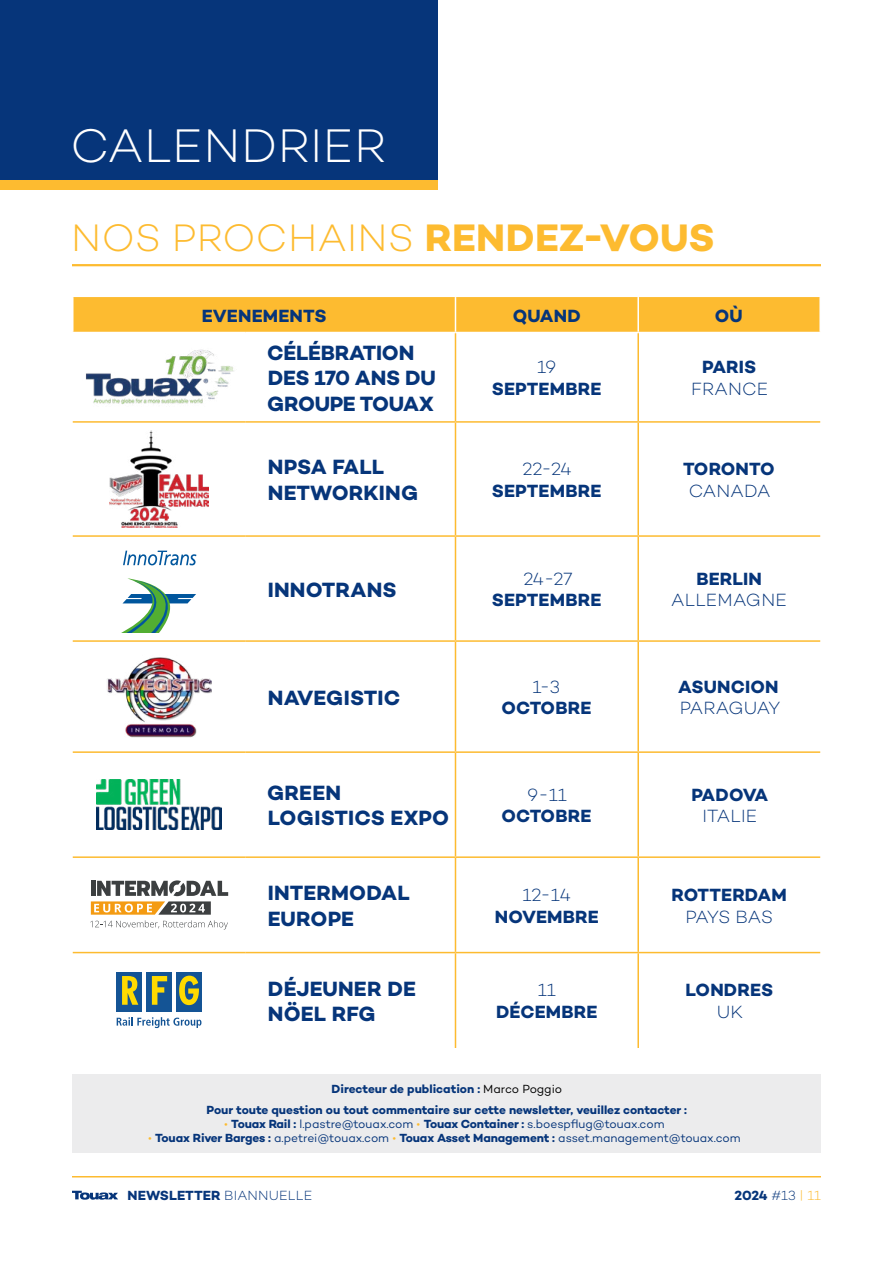
<style>
.page{position:relative;width:893px;height:1263px;background:#fff}
.page>*{position:absolute;margin:0;border:0;box-sizing:border-box;transform-origin:0 0}
.t1{font:300 48px "Campton";letter-spacing:.01em;color:#fff}
.t2{font:300 39px "Campton";letter-spacing:.01em;color:#fdbb30}
.t3{font:700 21px/25.2px "Campton";letter-spacing:.005em;color:#06357a}
.t4{font:700 18px "Campton";letter-spacing:.01em;color:#06357a}
.t5{font:300 18px "Campton";color:#06357a}
.t6{font:300 18px "Campton";letter-spacing:-.03em;color:#06357a}
.t7{font:700 18px "Campton";letter-spacing:-.01em;color:#06357a}
.t8{font:700 13.5px "Campton";letter-spacing:.005em;color:#06357a}
.t9{font:12px "Campton";letter-spacing:-.005em;color:#06357a}
.t10{font:700 12px/20.9px "Campton";letter-spacing:-.005em;color:#06357a;text-align:center}
.s1{font-weight:700}
.s2{font-weight:400;color:#000}
.s3{font-weight:300;color:#fdbb30}
.s4{font-weight:300}
</style>
<div class="page">
<svg style="left:72px;top:1191px;width:46px;height:9px"></svg>
<hr style="left:72px;top:264px;width:749px;height:2px;background:#fdbb30">
<div style="left:74px;top:297px;width:745px;height:35px;background:#fdbb30"></div>
<hr style="left:455px;top:297px;width:1px;height:35px;background:#fff">
<hr style="left:637px;top:297px;width:2px;height:35px;background:#fff">
<hr style="left:455px;top:333px;width:1px;height:88px;background:#fdbb30">
<hr style="left:637px;top:333px;width:2px;height:88px;background:#fdbb30">
<hr style="left:73px;top:421px;width:173px;height:2px;background:#fdbb30">
<hr style="left:246px;top:421px;width:209px;height:2px;background:#fdbb30">
<hr style="left:455px;top:421px;width:183px;height:2px;background:#fdbb30">
<hr style="left:455px;top:423px;width:1px;height:112px;background:#fdbb30">
<hr style="left:638px;top:421px;width:182px;height:2px;background:#fdbb30">
<hr style="left:637px;top:423px;width:2px;height:112px;background:#fdbb30">
<hr style="left:73px;top:535px;width:173px;height:2px;background:#fdbb30">
<hr style="left:246px;top:535px;width:209px;height:2px;background:#fdbb30">
<hr style="left:455px;top:535px;width:183px;height:2px;background:#fdbb30">
<hr style="left:455px;top:537px;width:1px;height:103px;background:#fdbb30">
<hr style="left:638px;top:535px;width:182px;height:2px;background:#fdbb30">
<hr style="left:637px;top:537px;width:2px;height:103px;background:#fdbb30">
<hr style="left:73px;top:640px;width:173px;height:2px;background:#fdbb30">
<hr style="left:246px;top:640px;width:209px;height:2px;background:#fdbb30">
<hr style="left:455px;top:640px;width:183px;height:2px;background:#fdbb30">
<hr style="left:455px;top:642px;width:1px;height:109px;background:#fdbb30">
<hr style="left:638px;top:640px;width:182px;height:2px;background:#fdbb30">
<hr style="left:637px;top:642px;width:2px;height:109px;background:#fdbb30">
<hr style="left:73px;top:751px;width:173px;height:2px;background:#fdbb30">
<hr style="left:246px;top:751px;width:209px;height:2px;background:#fdbb30">
<hr style="left:455px;top:751px;width:183px;height:2px;background:#fdbb30">
<hr style="left:455px;top:753px;width:1px;height:103px;background:#fdbb30">
<hr style="left:638px;top:751px;width:182px;height:2px;background:#fdbb30">
<hr style="left:637px;top:753px;width:2px;height:103px;background:#fdbb30">
<hr style="left:73px;top:856px;width:173px;height:2px;background:#fdbb30">
<hr style="left:246px;top:856px;width:209px;height:2px;background:#fdbb30">
<hr style="left:455px;top:856px;width:183px;height:2px;background:#fdbb30">
<hr style="left:455px;top:858px;width:1px;height:94px;background:#fdbb30">
<hr style="left:638px;top:856px;width:182px;height:2px;background:#fdbb30">
<hr style="left:637px;top:858px;width:2px;height:94px;background:#fdbb30">
<hr style="left:73px;top:952px;width:173px;height:1px;background:#fdbb30">
<hr style="left:246px;top:952px;width:209px;height:1px;background:#fdbb30">
<hr style="left:455px;top:952px;width:183px;height:1px;background:#fdbb30">
<hr style="left:455px;top:953px;width:1px;height:95px;background:#fdbb30">
<hr style="left:638px;top:952px;width:182px;height:1px;background:#fdbb30">
<hr style="left:637px;top:953px;width:2px;height:95px;background:#fdbb30">
<img style="left:86px;top:349px;width:148px;height:55px">
<img style="left:110px;top:431px;width:99px;height:96px">
<svg style="left:122px;top:550px;width:75px;height:82px"></svg>
<img style="left:107px;top:657px;width:105px;height:81px">
<img style="left:97px;top:780px;width:125px;height:50px">
<svg style="left:90px;top:880px;width:138px;height:49px"></svg>
<svg style="left:117px;top:1017px;width:84px;height:11px"></svg>
<div style="left:176px;top:972px;width:26px;height:40px;background:#145495"></div>
<div style="left:146px;top:972px;width:26px;height:40px;background:#145495"></div>
<div style="left:116px;top:972px;width:26px;height:40px;background:#145495"></div>
<svg style="left:122px;top:976px;width:16px;height:29px"></svg>
<svg style="left:152px;top:976px;width:15px;height:29px"></svg>
<svg style="left:179px;top:976px;width:20px;height:29px"></svg>
<div style="left:72px;top:1074px;width:749px;height:78px;background:#ececed"></div>
<div style="left:0;top:0;width:437px;height:189px;background:#06357a"></div>
<div style="left:0;top:180px;width:437px;height:9px;background:#fdbb30"></div>
<hr style="left:72px;top:1176px;width:749px;height:1px;background:#fdbb30">
<h1 class="t1" style="left:70px;top:116px;width:317px">CALENDRIER</h1>
<h2 class="t2" style="left:71px;top:213px;width:645px">NOS PROCHAINS <span class="s1">RENDEZ-VOUS</span></h2>
<h3 class="t4" style="left:202px;top:304px;width:126px">EVENEMENTS</h3>
<h3 class="t4" style="left:513px;top:304px;width:70px">QUAND</h3>
<h3 class="t4" style="left:715px;top:304px;width:29px">OÙ</h3>
<h3 class="t3" style="left:267px;top:340px;width:170px">CÉLÉBRATION<br>DES 170 ANS DU<br>GROUPE TOUAX</h3>
<h3 class="t4" style="left:702px;top:356px;width:56px">PARIS</h3>
<h3 class="t5" style="left:691px;top:378px;width:79px">FRANCE</h3>
<h3 class="t5" style="left:537px;top:356px;width:21px">19</h3>
<h3 class="t4" style="left:492px;top:377px;width:111px">SEPTEMBRE</h3>
<h3 class="t3" style="left:268px;top:454px;width:152px">NPSA FALL<br>NETWORKING</h3>
<h3 class="t5" style="left:522px;top:458px;width:51px">22-24</h3>
<h3 class="t4" style="left:492px;top:479px;width:111px">SEPTEMBRE</h3>
<h3 class="t3" style="left:268px;top:576px;width:131px">INNOTRANS</h3>
<h3 class="t3" style="left:268px;top:685px;width:134px">NAVEGISTIC</h3>
<h3 class="t5" style="left:523px;top:567px;width:51px">24-27</h3>
<h3 class="t4" style="left:492px;top:589px;width:111px">SEPTEMBRE</h3>
<h3 class="t5" style="left:532px;top:675px;width:29px">1-3</h3>
<h3 class="t4" style="left:501px;top:697px;width:91px">OCTOBRE</h3>
<h3 class="t3" style="left:267px;top:780px;width:184px">GREEN<br>LOGISTICS EXPO</h3>
<h3 class="t5" style="left:527px;top:783px;width:41px">9-11</h3>
<h3 class="t4" style="left:501px;top:805px;width:91px">OCTOBRE</h3>
<h3 class="t3" style="left:268px;top:880px;width:143px">INTERMODAL<br>EUROPE</h3>
<h3 class="t5" style="left:522px;top:884px;width:50px">12-14</h3>
<h3 class="t4" style="left:495px;top:905px;width:106px">NOVEMBRE</h3>
<h3 class="t3" style="left:268px;top:976px;width:150px">DÉJEUNER DE<br>NÖEL RFG</h3>
<h3 class="t5" style="left:538px;top:979px;width:20px">11</h3>
<h3 class="t4" style="left:496px;top:1000px;width:103px">DÉCEMBRE</h3>
<h3 class="t7" style="left:683px;top:457px;width:93px">TORONTO</h3>
<h3 class="t5" style="left:689px;top:479px;width:83px">CANADA</h3>
<h3 class="t4" style="left:696px;top:567px;width:67px">BERLIN</h3>
<h3 class="t5" style="left:671px;top:589px;width:117px">ALLEMAGNE</h3>
<h3 class="t4" style="left:678px;top:675px;width:102px">ASUNCION</h3>
<h3 class="t6" style="left:680px;top:697px;width:102px">PARAGUAY</h3>
<h3 class="t4" style="left:691px;top:783px;width:78px">PADOVA</h3>
<h3 class="t5" style="left:702px;top:805px;width:56px">ITALIE</h3>
<h3 class="t4" style="left:672px;top:883px;width:117px">ROTTERDAM</h3>
<h3 class="t5" style="left:685px;top:905px;width:89px">PAYS BAS</h3>
<h3 class="t4" style="left:685px;top:979px;width:89px">LONDRES</h3>
<h3 class="t5" style="left:717px;top:1001px;width:28px">UK</h3>
<p class="t10" style="left:206px;top:1078px;width:482px">Directeur de publication : <span class="s2">Marco Poggio<br></span>Pour toute question ou tout commentaire sur cette newsletter, veuillez contacter :</p>
<p class="t9" style="left:224px;top:1116px;width:442px"><span class="s3">•</span> <span class="s1">Touax Rail :</span> l.pastre@touax.com <span class="s3">•</span> <span class="s1">Touax Container :</span> s.boespflug@touax.com</p>
<p class="t9" style="left:148px;top:1131px;width:594px"><span class="s3">•</span> <span class="s1">Touax River Barges :</span> a.petrei@touax.com <span class="s3">•</span> <span class="s1">Touax Asset Management :</span> asset.management@touax.com</p>
<p class="t8" style="left:128px;top:1186px;width:186px">NEWSLETTER <span class="s4">BIANNUELLE</span></p>
<p class="t8" style="left:735px;top:1186px;width:88px">2024 <span class="s4">#13</span> <span class="s3">| 11</span></p>
</div>
